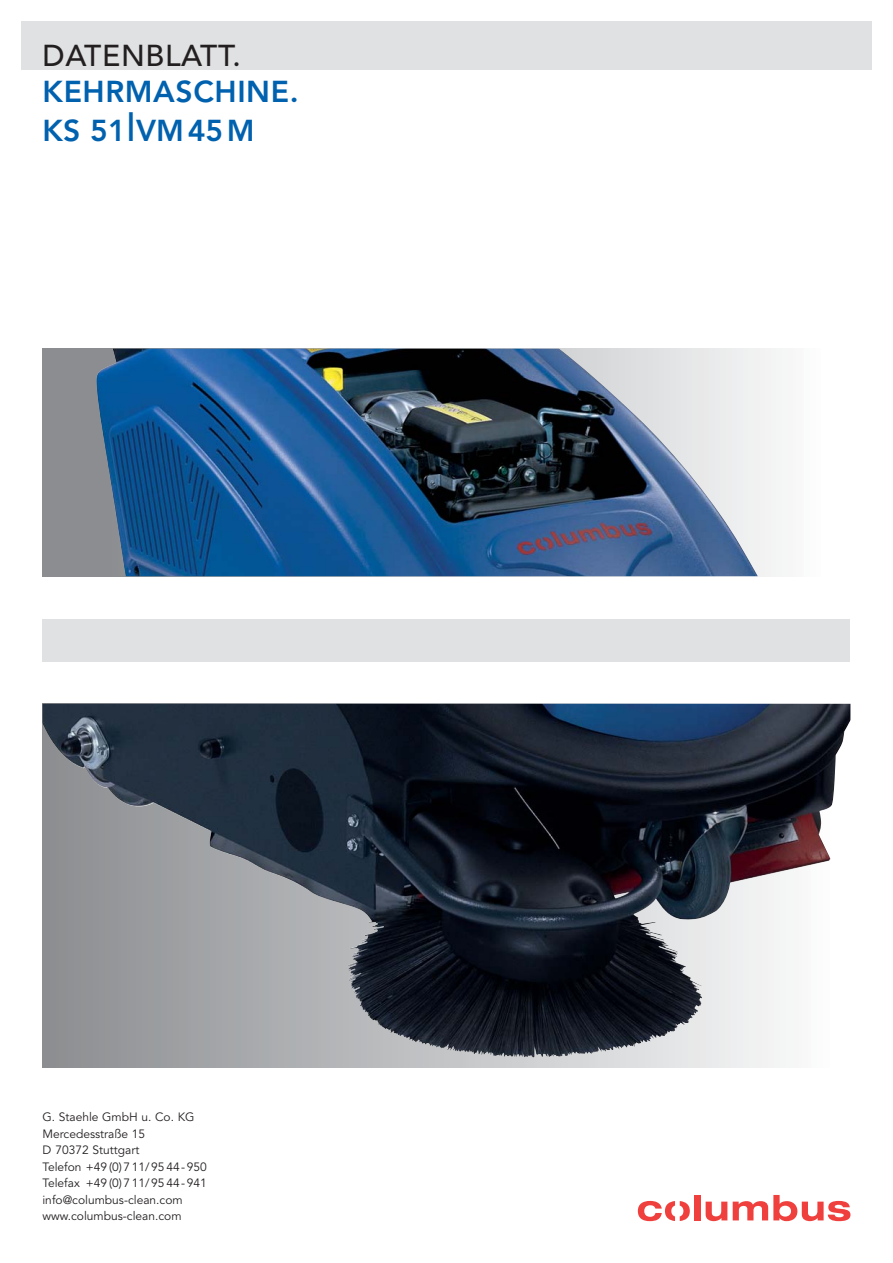
<style>
.page{position:relative;width:893px;height:1263px;background:#fff}
.page>*{position:absolute;margin:0;border:0;box-sizing:border-box;transform-origin:0 0}
.t1{font:800 30px/39px "Avenir";letter-spacing:.02em;color:#0061af}
.t2{font:500 30px "Avenir";letter-spacing:.02em;color:#231f20}
.t3{font:12px/16.5px "Avenir";color:#231f20}
.s1{font-size:60px}
</style>
<div class="page">
<div style="left:21px;top:21px;width:851px;height:49px;background:#e0e1e2"></div>
<div style="left:43px;top:619px;width:807px;height:42px;background:#e0e1e2"></div>
<svg style="left:43px;top:349px;width:739px;height:227px"></svg>
<img style="left:96px;top:349px;width:662px;height:227px">
<div style="left:694px;top:1195px;width:6px;height:25px;background:#ef403d"></div>
<svg style="left:706px;top:1201px;width:21px;height:20px"></svg>
<svg style="left:733px;top:1195px;width:117px;height:26px"></svg>
<svg style="left:638px;top:1201px;width:52px;height:20px"></svg>
<svg style="left:43px;top:704px;width:807px;height:363px"></svg>
<img style="left:43px;top:704px;width:416px;height:347px">
<h1 class="t2" style="left:43px;top:43px;width:200px">DATENBLATT.</h1>
<h1 class="t1" style="left:43px;top:74px;width:258px">KEHRMASCHINE.<br>KS 51 <span class="s1">ı</span>VM 45 M</h1>
<p class="t3" style="left:42px;top:1110px;width:166px">G. Staehle GmbH u. Co. KG<br>Mercedesstraße 15<br>D 70372 Stuttgart<br>Telefon +49 (0) 7 11/ 95 44 - 950<br>Telefax +49 (0) 7 11/ 95 44 - 941 info@columbus-clean.com www.columbus-clean.com</p>
</div>
